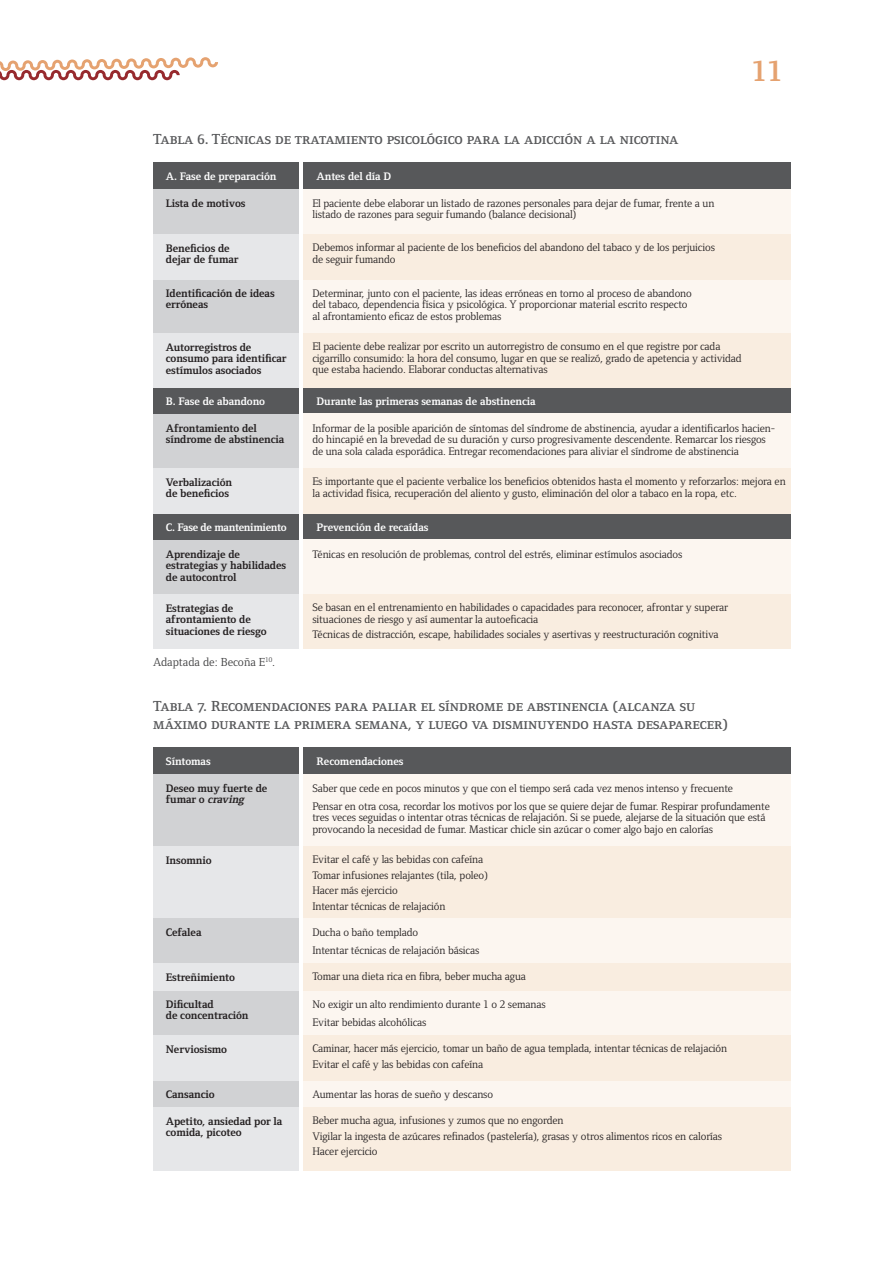
<style>
.page{position:relative;width:893px;height:1263px;background:#fff}
.page>*{position:absolute;margin:0;border:0;box-sizing:border-box;transform-origin:0 0}
.t1{font:700 30px "Foundry Form Serif";color:#e5a270}
.t2{font:15px/18px "Foundry Form Serif Demi SC";color:#57585a}
.t3{font:12px "Foundry Form Serif";color:#3e3e3f}
.t4{font:11.25px/11.2px "Foundry Form Serif";letter-spacing:-.01em;color:#231f20}
.t5{font:700 11.25px/11.2px "Foundry Form Serif";letter-spacing:-.01em;color:#231f20}
.t6{font:700 11.25px "Foundry Form Serif";letter-spacing:-.01em;color:#fff}
.t7{font:700 11.25px "Foundry Form Serif";letter-spacing:-.03em;color:#fff}
.s1{font-style:italic}
</style>
<div class="page">
<svg style="left:0;top:57px;width:218px;height:18px"></svg>
<div style="left:153px;top:162px;width:146px;height:27px;background:#57585a"></div>
<div style="left:153px;top:387px;width:146px;height:27px;background:#57585a"></div>
<div style="left:153px;top:513px;width:146px;height:27px;background:#57585a"></div>
<div style="left:304px;top:162px;width:487px;height:27px;background:#57585a"></div>
<div style="left:304px;top:387px;width:487px;height:27px;background:#57585a"></div>
<div style="left:304px;top:513px;width:487px;height:27px;background:#57585a"></div>
<div style="left:153px;top:189px;width:146px;height:45px;background:#d1d2d4"></div>
<div style="left:153px;top:279px;width:146px;height:54px;background:#d1d2d4"></div>
<div style="left:153px;top:414px;width:146px;height:54px;background:#d1d2d4"></div>
<div style="left:153px;top:540px;width:146px;height:54px;background:#d1d2d4"></div>
<div style="left:153px;top:234px;width:146px;height:45px;background:#e6e7e9"></div>
<div style="left:153px;top:333px;width:146px;height:54px;background:#e6e7e9"></div>
<div style="left:153px;top:468px;width:146px;height:45px;background:#e6e7e9"></div>
<div style="left:153px;top:594px;width:146px;height:54px;background:#e6e7e9"></div>
<div style="left:304px;top:189px;width:487px;height:45px;background:#fcf6f0"></div>
<div style="left:304px;top:279px;width:487px;height:54px;background:#fcf6f0"></div>
<div style="left:304px;top:413px;width:487px;height:55px;background:#fcf6f0"></div>
<div style="left:304px;top:539px;width:487px;height:55px;background:#fcf6f0"></div>
<div style="left:304px;top:234px;width:487px;height:45px;background:#f9ede0"></div>
<div style="left:304px;top:333px;width:487px;height:54px;background:#f9ede0"></div>
<div style="left:304px;top:468px;width:487px;height:45px;background:#f9ede0"></div>
<div style="left:304px;top:594px;width:487px;height:54px;background:#f9ede0"></div>
<div style="left:153px;top:747px;width:146px;height:27px;background:#57585a"></div>
<div style="left:304px;top:747px;width:487px;height:27px;background:#57585a"></div>
<div style="left:153px;top:774px;width:146px;height:72px;background:#d1d2d4"></div>
<div style="left:153px;top:846px;width:146px;height:72px;background:#e6e7e9"></div>
<div style="left:304px;top:774px;width:487px;height:72px;background:#fcf6f0"></div>
<div style="left:304px;top:846px;width:487px;height:72px;background:#f9ede0"></div>
<div style="left:153px;top:918px;width:146px;height:45px;background:#d1d2d4"></div>
<div style="left:153px;top:990px;width:146px;height:45px;background:#d1d2d4"></div>
<div style="left:153px;top:1080px;width:146px;height:27px;background:#d1d2d4"></div>
<div style="left:304px;top:918px;width:487px;height:45px;background:#fcf6f0"></div>
<div style="left:304px;top:990px;width:487px;height:45px;background:#fcf6f0"></div>
<div style="left:304px;top:1080px;width:487px;height:27px;background:#fcf6f0"></div>
<div style="left:153px;top:963px;width:146px;height:27px;background:#e6e7e9"></div>
<div style="left:153px;top:1035px;width:146px;height:45px;background:#e6e7e9"></div>
<div style="left:153px;top:1107px;width:146px;height:63px;background:#e6e7e9"></div>
<div style="left:304px;top:963px;width:487px;height:27px;background:#f9ede0"></div>
<div style="left:304px;top:1035px;width:487px;height:45px;background:#f9ede0"></div>
<div style="left:304px;top:1107px;width:487px;height:63px;background:#f9ede0"></div>
<h1 class="t1" style="left:751px;top:54px;width:33px">11</h1>
<h2 class="t2" style="left:153px;top:130px;width:527px">Tabla 6. Técnicas de tratamiento psicológico para la adicción a la nicotina</h2>
<p class="t6" style="left:166px;top:170px;width:112px">A. Fase de preparación</p>
<p class="t6" style="left:317px;top:170px;width:76px">Antes del día D</p>
<p class="t5" style="left:166px;top:198px;width:81px">Lista de motivos</p>
<p class="t4" style="left:312px;top:198px;width:404px">El paciente debe elaborar un listado de razones personales para dejar de fumar, frente a un listado de razones para seguir fumando (balance decisional)</p>
<p class="t5" style="left:166px;top:243px;width:74px">Beneficios de dejar de fumar</p>
<p class="t4" style="left:312px;top:242px;width:404px">Debemos informar al paciente de los beneficios del abandono del tabaco y de los perjuicios de seguir fumando</p>
<p class="t5" style="left:166px;top:288px;width:110px">Identificación de ideas erróneas</p>
<p class="t4" style="left:312px;top:288px;width:381px">Determinar, junto con el paciente, las ideas erróneas en torno al proceso de abandono del tabaco, dependencia física y psicológica. Y proporcionar material escrito respecto al afrontamiento eficaz de estos problemas</p>
<p class="t5" style="left:166px;top:342px;width:122px">Autorregistros de consumo para identificar estímulos asociados</p>
<p class="t4" style="left:312px;top:341px;width:431px">El paciente debe realizar por escrito un autorregistro de consumo en el que registre por cada cigarrillo consumido: la hora del consumo, lugar en que se realizó, grado de apetencia y actividad que estaba haciendo. Elaborar conductas alternativas</p>
<p class="t6" style="left:166px;top:395px;width:101px">B. Fase de abandono</p>
<p class="t6" style="left:317px;top:395px;width:221px">Durante las primeras semanas de abstinencia</p>
<p class="t5" style="left:166px;top:423px;width:120px">Afrontamiento del síndrome de abstinencia</p>
<p class="t4" style="left:312px;top:423px;width:464px">Informar de la posible aparición de síntomas del síndrome de abstinencia, ayudar a identificarlos hacien&shy;do hincapié en la brevedad de su duración y curso progresivamente descendente. Remarcar los riesgos de una sola calada esporádica. Entregar recomendaciones para aliviar el síndrome de abstinencia</p>
<p class="t5" style="left:166px;top:477px;width:68px">Verbalización de beneficios</p>
<p class="t4" style="left:312px;top:476px;width:475px">Es importante que el paciente verbalice los beneficios obtenidos hasta el momento y reforzarlos: mejora en la actividad física, recuperación del aliento y gusto, eliminación del olor a tabaco en la ropa, etc.</p>
<p class="t7" style="left:166px;top:521px;width:122px">C. Fase de mantenimiento</p>
<p class="t6" style="left:317px;top:521px;width:113px">Prevención de recaídas</p>
<p class="t5" style="left:166px;top:549px;width:122px">Aprendizaje de estrategias y habilidades de autocontrol</p>
<p class="t4" style="left:312px;top:549px;width:371px">Ténicas en resolución de problemas, control del estrés, eliminar estímulos asociados</p>
<p class="t5" style="left:166px;top:603px;width:102px">Estrategias de afrontamiento de situaciones de riesgo</p>
<p class="t4" style="left:312px;top:602px;width:417px">Se basan en el entrenamiento en habilidades o capacidades para reconocer, afrontar y superar situaciones de riesgo y así aumentar la autoeficacia</p>
<p class="t4" style="left:312px;top:629px;width:408px">Técnicas de distracción, escape, habilidades sociales y asertivas y reestructuración cognitiva</p>
<p class="t3" style="left:153px;top:655px;width:124px">Adaptada de: Becoña E<sup>10</sup>.</p>
<h2 class="t2" style="left:153px;top:697px;width:576px">Tabla 7. Recomendaciones para paliar el síndrome de abstinencia (alcanza su máximo durante la primera semana, y luego va disminuyendo hasta desaparecer)</h2>
<p class="t6" style="left:166px;top:755px;width:46px">Síntomas</p>
<p class="t6" style="left:317px;top:755px;width:88px">Recomendaciones</p>
<p class="t5" style="left:166px;top:783px;width:103px">Deseo muy fuerte de f u m a r o <span class="s1">craving</span></p>
<p class="t4" style="left:312px;top:779px;width:459px;line-height:18px">Saber que cede en pocos minutos y que con el tiempo será cada vez menos intenso y frecuente<br>Pensar en otra cosa, recordar los motivos por los que se quiere dejar de fumar. Respirar profundamente</p>
<p class="t4" style="left:312px;top:812px;width:455px">tres veces seguidas o intentar otras técnicas de relajación. Si se puede, alejarse de la situación que está provocando la necesidad de fumar. Masticar chicle sin azúcar o comer algo bajo en calorías</p>
<p class="t4" style="left:312px;top:852px;width:177px;line-height:15.5px">Evitar el café y las bebidas con cafeína Tomar infusiones relajantes (tila, poleo)<br>Hacer más ejercicio<br>Intentar técnicas de relajación</p>
<p class="t5" style="left:166px;top:855px;width:47px">Insomnio</p>
<p class="t5" style="left:166px;top:927px;width:37px">Cefalea</p>
<p class="t4" style="left:312px;top:923px;width:169px;line-height:18px">Ducha o baño templado<br>Intentar técnicas de relajación básicas</p>
<p class="t5" style="left:166px;top:972px;width:71px">Estreñimiento</p>
<p class="t4" style="left:312px;top:971px;width:215px">Tomar una dieta rica en fibra, beber mucha agua</p>
<p class="t5" style="left:166px;top:999px;width:84px">Dificultad<br>de concentración</p>
<p class="t4" style="left:312px;top:995px;width:235px;line-height:18px">No exigir un alto rendimiento durante 1 o 2 semanas<br>Evitar bebidas alcohólicas</p>
<p class="t5" style="left:166px;top:1044px;width:63px">Nerviosismo</p>
<p class="t4" style="left:312px;top:1041px;width:416px;line-height:15.5px">Caminar, hacer más ejercicio, tomar un baño de agua templada, intentar técnicas de relajación<br>Evitar el café y las bebidas con cafeína</p>
<p class="t5" style="left:166px;top:1089px;width:50px">Cansancio</p>
<p class="t4" style="left:312px;top:1089px;width:182px">Aumentar las horas de sueño y descanso</p>
<p class="t5" style="left:166px;top:1116px;width:118px">Apetito, ansiedad por la comida, picoteo</p>
<p class="t4" style="left:312px;top:1113px;width:411px;line-height:15.5px">Beber mucha agua, infusiones y zumos que no engorden<br>Vigilar la ingesta de azúcares refinados (pastelería), grasas y otros alimentos ricos en calorías<br>Hacer ejercicio</p>
</div>
